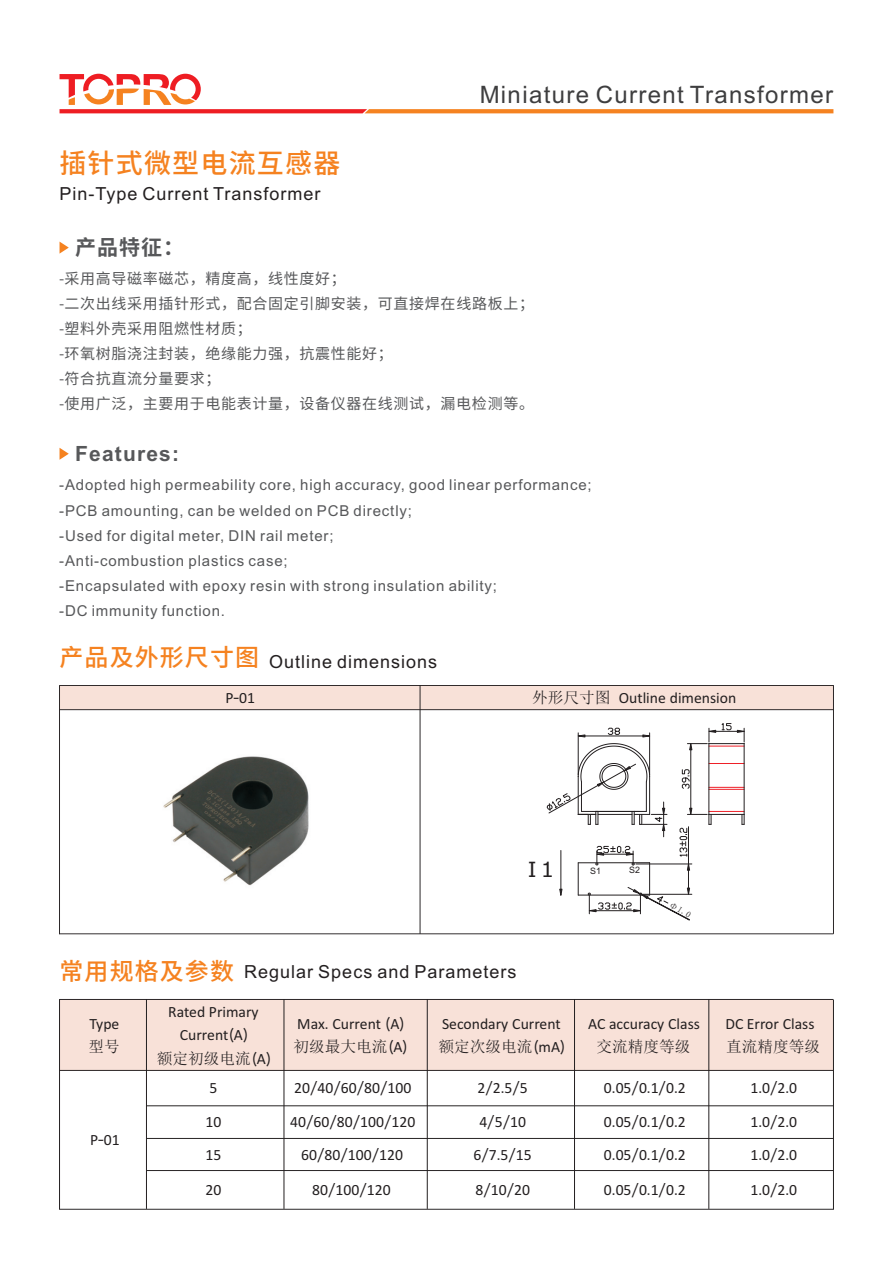
<style>
.page{position:relative;width:893px;height:1263px;background:#fff}
.page>*{position:absolute;margin:0;border:0;box-sizing:border-box;transform-origin:0 0}
.t1{font:27px "Source Han Sans CN";letter-spacing:.045em;color:#f58220}
.t2{font:24px "Arial";letter-spacing:.055em;color:#3e3e3f}
.t3{font:700 21px "Arial";letter-spacing:.055em;color:#57585a}
.t4{font:700 21px "Source Han Sans CN";color:#57585a}
.t5{font:21px "Verdana";color:#231f20}
.t6{font:18px "Arial";letter-spacing:.055em;color:#231f20}
.t7{font:15.6px/23.4px "Calibri";color:#231f20;text-align:center}
.t8{font:15.6px "Sim Sun";color:#231f20}
.t9{font:15px/25.2px "Arial";letter-spacing:.055em;color:#57585a}
.t10{font:15px/24.9px "Source Han Sans CN";letter-spacing:.045em;color:#57585a}
.t11{font:8.85px "Arial";color:#231f20}
.t12{font:8.85px "Sim Sun";color:#231f20;scale:.95 1}
.s1{font-family:"Source Han Sans CN";font-size:24px;color:#f58220}
.s2{font-family:"Hiragino Sans GB W3"}
.s3{font-family:"Sim Sun"}
.s4{font-family:"Calibri"}
</style>
<div class="page">
<svg style="left:60px;top:74px;width:773px;height:39px"></svg>
<svg style="left:60px;top:242px;width:9px;height:12px"></svg>
<svg style="left:60px;top:448px;width:9px;height:12px"></svg>
<div style="left:60px;top:685px;width:773px;height:25px;background:#f8e1d8"></div>
<div style="left:60px;top:999px;width:773px;height:71px;background:#f8e1d8"></div>
<hr style="left:60px;top:999px;width:773px;height:1px;background:#231f20">
<hr style="left:60px;top:1070px;width:773px;height:1px;background:#231f20">
<hr style="left:147px;top:1105px;width:686px;height:1px;background:#231f20">
<hr style="left:147px;top:1138px;width:686px;height:1px;background:#231f20">
<hr style="left:147px;top:1170px;width:686px;height:1px;background:#231f20">
<hr style="left:60px;top:1209px;width:773px;height:1px;background:#231f20">
<hr style="left:59px;top:999px;width:1px;height:210px;background:#231f20">
<hr style="left:146px;top:999px;width:1px;height:210px;background:#231f20">
<hr style="left:284px;top:999px;width:1px;height:210px;background:#231f20">
<hr style="left:427px;top:999px;width:1px;height:210px;background:#231f20">
<hr style="left:574px;top:999px;width:1px;height:210px;background:#231f20">
<hr style="left:708px;top:999px;width:1px;height:210px;background:#231f20">
<hr style="left:833px;top:1000px;width:1px;height:209px;background:#231f20">
<hr style="left:60px;top:685px;width:773px;height:1px;background:#231f20">
<hr style="left:60px;top:709px;width:773px;height:1px;background:#231f20">
<hr style="left:60px;top:933px;width:773px;height:1px;background:#231f20">
<hr style="left:59px;top:685px;width:1px;height:249px;background:#231f20">
<hr style="left:420px;top:685px;width:1px;height:249px;background:#231f20">
<hr style="left:833px;top:685px;width:1px;height:249px;background:#231f20">
<svg style="left:547px;top:723px;width:198px;height:197px"></svg>
<hr style="left:709px;top:744px;width:1px;height:70px;background:#231f20">
<img style="left:163px;top:756px;width:146px;height:130px">
<h2 class="t2" style="left:480px;top:85px;width:355px">Miniature Current Transformer</h2>
<h1 class="t1" style="left:59px;top:149px;width:282px">插针式微型电流互感器</h1>
<p class="t6" style="left:60px;top:186px;width:263px">Pin-Type Current Transformer</p>
<h3 class="t4" style="left:75px;top:237px;width:110px">产品特征：</h3>
<p class="t10" style="left:59px;top:266px;width:476px">-采用高导磁率磁芯，精度高，线性度好；<br>-二次出线采用插针形式，配合固定引脚安装，可直接焊在线路板上；-塑料外壳采用阻燃性材质；<br>-环氧树脂浇注封装，绝缘能力强，抗震性能好；<br>-符合抗直流分量要求；<br>-使用广泛，主要用于电能表计量，设备仪器在线测试，漏电检测等。</p>
<h3 class="t3" style="left:75px;top:446px;width:105px">Features:</h3>
<p class="t9" style="left:59px;top:474px;width:534px">-Adopted high permeability core, high accuracy, good linear performance; -PCB amounting, can be welded on PCB directly;<br>-Used for digital meter, DIN rail meter;<br>-Anti-combustion plastics case;<br>-Encapsulated with epoxy resin with strong insulation ability;<br>-DC immunity function.</p>
<p class="t6" style="left:60px;top:655px;width:379px"><span class="s1">产品及外形尺寸图</span> Outline dimensions</p>
<p class="t7" style="left:225px;top:687px;width:31px">P<span class="s2">-</span>01</p>
<p class="t7" style="left:532px;top:688px;width:206px"><span class="s3">外形尺寸图</span> Outline dimension</p>
<h3 class="t5" style="left:528px;top:861px;width:28px">I1</h3>
<p class="t11" style="left:590px;top:868px;width:13px">S1</p>
<p class="t11" style="left:629px;top:867px;width:13px">S2</p>
<p class="t12" style="left:672px;top:900px;width:26px;rotate:29deg">Φ1.0</p>
<p class="t6" style="left:60px;top:965px;width:458px"><span class="s1">常用规格及参数</span> Regular Specs and Parameters</p>
<p class="t7" style="left:89px;top:1013px;width:32px">Type</p>
<p class="t8" style="left:89px;top:1039px;width:33px">型号</p>
<p class="t7" style="left:168px;top:1001px;width:92px">Rated Primary<br>Current<span class="s2">(</span>A<span class="s2">)</span></p>
<p class="t8" style="left:157px;top:1050px;width:116px">额定初级电流<span class="s2">(</span><span class="s4">A</span><span class="s2">)</span></p>
<p class="t7" style="left:297px;top:1013px;width:109px">Max<span class="s2">.</span> Current <span class="s2">(</span>A<span class="s2">)</span></p>
<p class="t8" style="left:293px;top:1039px;width:116px">初级最大电流<span class="s2">(</span><span class="s4">A</span><span class="s2">)</span></p>
<p class="t7" style="left:442px;top:1013px;width:120px">Secondary Current</p>
<p class="t8" style="left:438px;top:1039px;width:129px">额定次级电流<span class="s2">(</span><span class="s4">mA</span><span class="s2">)</span></p>
<p class="t7" style="left:588px;top:1013px;width:113px">AC accuracy Class</p>
<p class="t8" style="left:597px;top:1039px;width:96px">交流精度等级</p>
<p class="t7" style="left:725px;top:1013px;width:91px">DC Error Class</p>
<p class="t8" style="left:726px;top:1039px;width:96px">直流精度等级</p>
<p class="t7" style="left:90px;top:1129px;width:31px">P<span class="s2">-</span>01</p>
<p class="t7" style="left:209px;top:1078px;width:9px">5</p>
<p class="t7" style="left:294px;top:1078px;width:119px">20<span class="s2">/</span>40<span class="s2">/</span>60<span class="s2">/</span>80<span class="s2">/</span>100</p>
<p class="t7" style="left:477px;top:1078px;width:52px">2<span class="s2">/</span>2<span class="s2">.</span>5<span class="s2">/</span>5</p>
<p class="t7" style="left:604px;top:1078px;width:83px">0<span class="s2">.</span>05<span class="s2">/</span>0<span class="s2">.</span>1<span class="s2">/</span>0<span class="s2">.</span>2</p>
<p class="t7" style="left:750px;top:1078px;width:48px">1<span class="s2">.</span>0<span class="s2">/</span>2<span class="s2">.</span>0</p>
<p class="t7" style="left:205px;top:1112px;width:17px">10</p>
<p class="t7" style="left:290px;top:1112px;width:127px">40<span class="s2">/</span>60<span class="s2">/</span>80<span class="s2">/</span>100<span class="s2">/</span>120</p>
<p class="t7" style="left:479px;top:1112px;width:48px">4<span class="s2">/</span>5<span class="s2">/</span>10</p>
<p class="t7" style="left:604px;top:1112px;width:83px">0<span class="s2">.</span>05<span class="s2">/</span>0<span class="s2">.</span>1<span class="s2">/</span>0<span class="s2">.</span>2</p>
<p class="t7" style="left:750px;top:1112px;width:48px">1<span class="s2">.</span>0<span class="s2">/</span>2<span class="s2">.</span>0</p>
<p class="t7" style="left:205px;top:1144px;width:17px">15</p>
<p class="t7" style="left:301px;top:1144px;width:103px">60<span class="s2">/</span>80<span class="s2">/</span>100<span class="s2">/</span>120</p>
<p class="t7" style="left:473px;top:1144px;width:60px">6<span class="s2">/</span>7<span class="s2">.</span>5<span class="s2">/</span>15</p>
<p class="t7" style="left:604px;top:1144px;width:83px">0<span class="s2">.</span>05<span class="s2">/</span>0<span class="s2">.</span>1<span class="s2">/</span>0<span class="s2">.</span>2</p>
<p class="t7" style="left:750px;top:1144px;width:48px">1<span class="s2">.</span>0<span class="s2">/</span>2<span class="s2">.</span>0</p>
<p class="t7" style="left:205px;top:1180px;width:17px">20</p>
<p class="t7" style="left:312px;top:1180px;width:80px">80<span class="s2">/</span>100<span class="s2">/</span>120</p>
<p class="t7" style="left:475px;top:1180px;width:56px">8<span class="s2">/</span>10<span class="s2">/</span>20</p>
<p class="t7" style="left:604px;top:1180px;width:83px">0<span class="s2">.</span>05<span class="s2">/</span>0<span class="s2">.</span>1<span class="s2">/</span>0<span class="s2">.</span>2</p>
<p class="t7" style="left:750px;top:1180px;width:48px">1<span class="s2">.</span>0<span class="s2">/</span>2<span class="s2">.</span>0</p>
</div>
